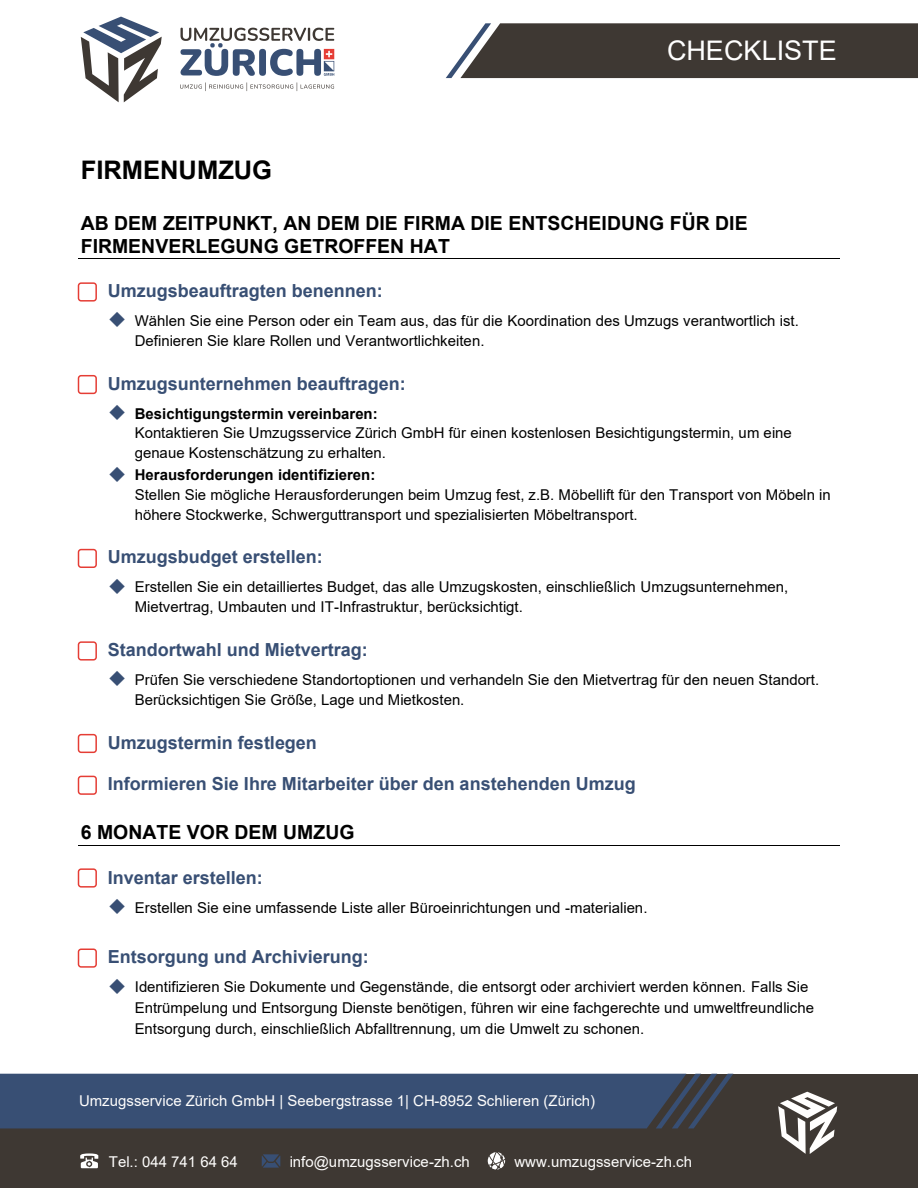
<style>
.page{position:relative;width:918px;height:1188px;background:#fff}
.page>*{position:absolute;margin:0;border:0;box-sizing:border-box;transform-origin:0 0}
.t1{font:27px "Arial";color:#fff}
.t2{font:700 25.5px "Arial";color:#000}
.t3{font:700 19.5px/22.5px "Arial";color:#000}
.t4{font:700 18px "Arial";color:#384f74}
.t5{font:15px/19.8px "Arial";color:#000}
.t6{font:15px "Arial";color:#fffefd}
.t7{font:700 15px "Arial";color:#000}
</style>
<div class="page">
<svg style="left:446px;top:23px;width:472px;height:55px;background:#534e4b"></svg>
<div style="left:508px;top:35px;width:328px;height:30px;background:#3e3833"></div>
<svg style="left:81px;top:17px;width:81px;height:85px"></svg>
<svg style="left:180px;top:28px;width:154px;height:48px"></svg>
<svg style="left:180px;top:82px;width:154px;height:9px"></svg>
<div style="left:0;top:1074px;width:918px;height:114px;background:#3e3833"></div>
<svg style="left:0;top:1074px;width:733px;height:54px;background:#384d6f"></svg>
<div style="left:79px;top:1092px;width:633px;height:24px;background:#384f74"></div>
<svg style="left:80px;top:1153px;width:18px;height:15px"></svg>
<svg style="left:488px;top:1152px;width:17px;height:18px"></svg>
<svg style="left:778px;top:1092px;width:59px;height:62px"></svg>
<svg style="left:262px;top:1154px;width:18px;height:14px"></svg>
<hr style="left:79px;top:258px;width:761px;height:1px;background:#000">
<hr style="left:79px;top:845px;width:761px;height:1px;background:#000">
<div style="left:78px;top:282px;width:19px;height:20px;border:2px solid #e53d35;border-radius:3px"></div>
<div style="left:78px;top:375px;width:19px;height:19px;border:2px solid #e53d35;border-radius:3px"></div>
<div style="left:78px;top:549px;width:19px;height:19px;border:2px solid #e53d35;border-radius:3px"></div>
<div style="left:78px;top:641px;width:19px;height:20px;border:2px solid #e53d35;border-radius:3px"></div>
<div style="left:78px;top:734px;width:19px;height:19px;border:2px solid #e53d35;border-radius:3px"></div>
<div style="left:78px;top:776px;width:19px;height:19px;border:2px solid #e53d35;border-radius:3px"></div>
<div style="left:78px;top:868px;width:19px;height:20px;border:2px solid #e53d35;border-radius:3px"></div>
<div style="left:78px;top:949px;width:19px;height:19px;border:2px solid #e53d35;border-radius:3px"></div>
<h1 class="t1" style="left:667px;top:32px;width:171px">CHECKLISTE</h1>
<h2 class="t2" style="left:81px;top:153px;width:193px">FIRMENUMZUG</h2>
<h3 class="t3" style="left:81px;top:212px;width:668px">AB DEM ZEITPUNKT, AN DEM DIE FIRMA DIE ENTSCHEIDUNG FÜR DIE<br>FIRMENVERLEGUNG GETROFFEN HAT</h3>
<p class="t4" style="left:108px;top:278px;width:276px">Umzugsbeauftragten benennen:</p>
<p class="t5" style="left:135px;top:311px;width:666px">Wählen Sie eine Person oder ein Team aus, das für die Koordination des Umzugs verantwortlich ist.<br>Definieren Sie klare Rollen und Verantwortlichkeiten.</p>
<p class="t4" style="left:108px;top:371px;width:299px">Umzugsunternehmen beauftragen:</p>
<p class="t7" style="left:135px;top:403px;width:244px">Besichtigungstermin vereinbaren:</p>
<p class="t5" style="left:135px;top:423px;width:659px">Kontaktieren Sie Umzugsservice Zürich GmbH für einen kostenlosen Besichtigungstermin, um eine genaue Kostenschätzung zu erhalten.</p>
<p class="t7" style="left:135px;top:464px;width:242px">Herausforderungen identifizieren:</p>
<p class="t5" style="left:135px;top:485px;width:698px">Stellen Sie mögliche Herausforderungen beim Umzug fest, z.B. Möbellift für den Transport von Möbeln in höhere Stockwerke, Schwerguttransport und spezialisierten Möbeltransport.</p>
<p class="t4" style="left:108px;top:544px;width:217px">Umzugsbudget erstellen:</p>
<p class="t5" style="left:135px;top:577px;width:655px">Erstellen Sie ein detailliertes Budget, das alle Umzugskosten, einschließlich Umzugsunternehmen,<br>Mietvertrag, Umbauten und IT-Infrastruktur, berücksichtigt.</p>
<p class="t4" style="left:108px;top:637px;width:262px">Standortwahl und Mietvertrag:</p>
<p class="t5" style="left:135px;top:670px;width:686px">Prüfen Sie verschiedene Standortoptionen und verhandeln Sie den Mietvertrag für den neuen Standort.<br>Berücksichtigen Sie Größe, Lage und Mietkosten.</p>
<p class="t4" style="left:108px;top:730px;width:211px">Umzugstermin festlegen</p>
<p class="t4" style="left:108px;top:771px;width:529px">Informieren Sie Ihre Mitarbeiter über den anstehenden Umzug</p>
<h3 class="t3" style="left:81px;top:822px;width:275px">6 MONATE VOR DEM UMZUG</h3>
<p class="t4" style="left:108px;top:865px;width:157px">Inventar erstellen:</p>
<p class="t5" style="left:135px;top:897px;width:514px">Erstellen Sie eine umfassende Liste aller Büroeinrichtungen und -materialien.</p>
<p class="t4" style="left:108px;top:944px;width:263px">Entsorgung und Archivierung:</p>
<p class="t5" style="left:135px;top:976px;width:681px;line-height:20.7px">Identifizieren Sie Dokumente und Gegenstände, die entsorgt oder archiviert werden können. Falls Sie<br>Entrümpelung und Entsorgung Dienste benötigen, führen wir eine fachgerechte und umweltfreundliche<br>Entsorgung durch, einschließlich Abfalltrennung, um die Umwelt zu schonen.</p>
<p class="t6" style="left:79px;top:1090px;width:518px">Umzugsservice Zürich GmbH | Seebergstrasse 1| CH-8952 Schlieren (Zürich)</p>
<p class="t6" style="left:109px;top:1151px;width:130px">Tel.: 044 741 64 64</p>
<p class="t6" style="left:290px;top:1151px;width:182px">info@umzugsservice-zh.ch</p>
<p class="t6" style="left:515px;top:1151px;width:179px">www.umzugsservice-zh.ch</p>
</div>
